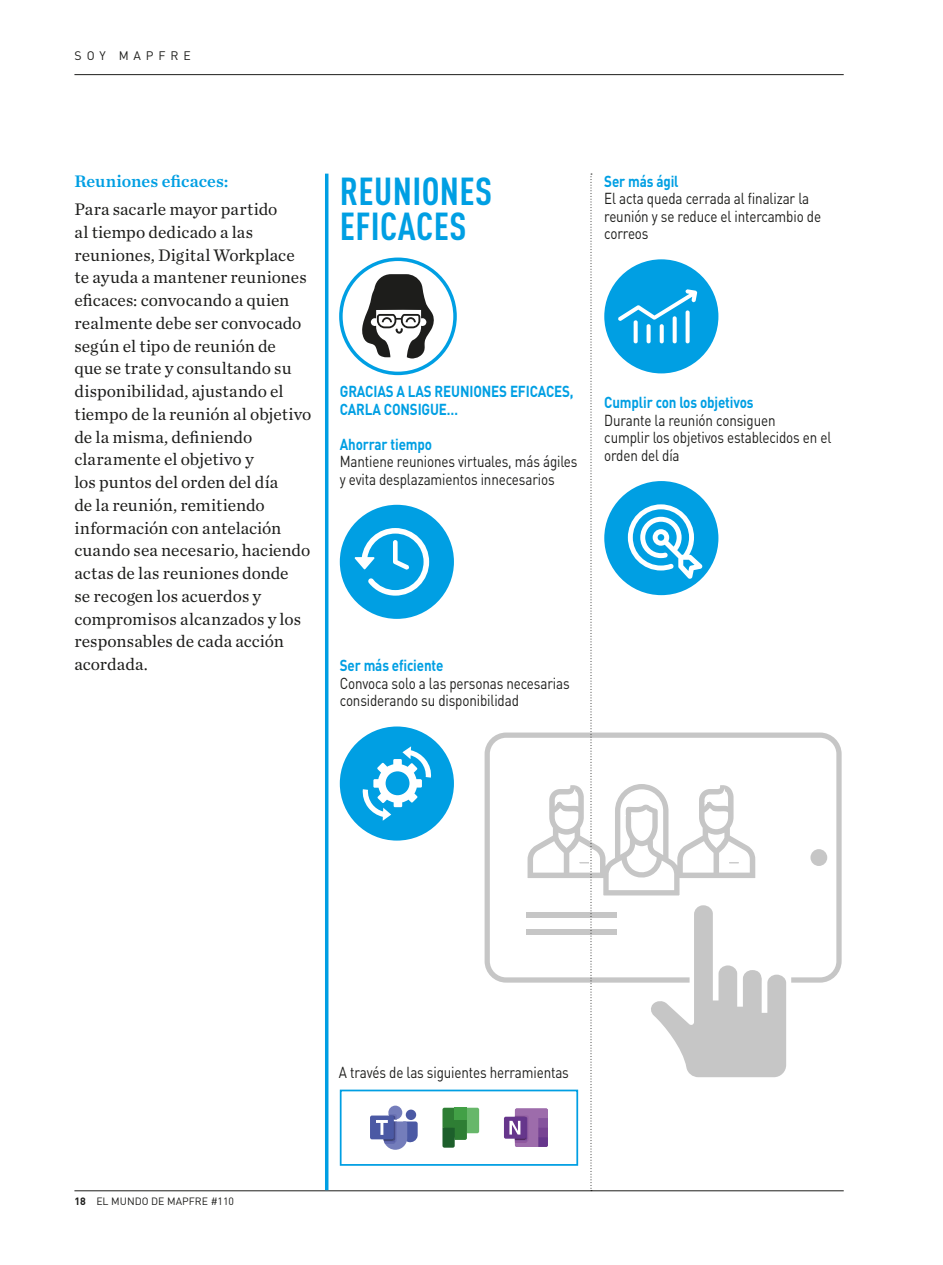
<style>
.page{position:relative;width:943px;height:1265px;background:#fff}
.page>*{position:absolute;margin:0;border:0;box-sizing:border-box;transform-origin:0 0}
.t1{font:700 38.5px/35px "DIN Cond";letter-spacing:.01em;color:#009fe3}
.t2{font:17.5px/22.8px "Chronicle Text G1";color:#1d1d1b}
.t3{font:600 17.5px "Chronicle Text G1";letter-spacing:.005em;color:#009fe3}
.t4{font:15.75px/17.5px "DIN";letter-spacing:-.01em;color:#1d1d1b;scale:.85 1}
.t5{font:700 15.75px/17.5px "DIN";letter-spacing:-.01em;color:#009fe3;scale:.85 1}
.t6{font:12.25px "DIN";letter-spacing:.4em;color:#1d1d1b}
.t7{font:10.5px "DIN";color:#1d1d1b}
.s1{font-weight:700}
</style>
<div class="page">
<hr style="left:74px;top:74px;width:769px;height:1px;background:#1d1d1b">
<hr style="left:74px;top:1190px;width:769px;height:1px;background:#1d1d1b">
<hr style="left:325px;top:174px;width:3px;height:1016px;background:#009fe3">
<div style="left:810px;top:849px;width:17px;height:17px;background:#c6c6c6;border-radius:50%"></div>
<div style="left:484px;top:733px;width:357px;height:250px;border:5px solid #c6c6c6;border-radius:19px"></div>
<div style="left:340px;top:505px;width:114px;height:114px;background:#009fe3;border-radius:50%"></div>
<svg style="left:354px;top:528px;width:75px;height:68px"></svg>
<div style="left:340px;top:726px;width:114px;height:115px;background:#009fe3;border-radius:50%"></div>
<svg style="left:362px;top:746px;width:69px;height:75px"></svg>
<svg style="left:362px;top:274px;width:72px;height:85px"></svg>
<div style="left:339px;top:258px;width:118px;height:117px;border:4px solid #009fe3;border-radius:50%"></div>
<svg style="left:442px;top:1108px;width:37px;height:40px"></svg>
<div style="left:454px;top:1108px;width:13px;height:12px;background:#42a046"></div>
<div style="left:504px;top:1117px;width:22px;height:22px;background:#66368c;border-radius:2px"></div>
<svg style="left:509px;top:174px;width:277px;height:1017px"></svg>
<div style="left:388px;top:1106px;width:14px;height:13px;background:#747dbb;border-radius:50%"></div>
<div style="left:406px;top:1110px;width:10px;height:10px;background:#4b59a4;border-radius:50%"></div>
<div style="left:370px;top:1116px;width:24px;height:23px;background:#4b59a4;border-radius:2px"></div>
<svg style="left:376px;top:1114px;width:41px;height:36px"></svg>
<div style="left:340px;top:1090px;width:238px;height:76px;border:2px solid #009fe3"></div>
<p class="t6" style="left:75px;top:48px;width:118px">SOY MAPFRE</p>
<p class="t3" style="left:74px;top:171px;width:156px">Reuniones eficaces:</p>
<p class="t2" style="left:74px;top:198px;width:238px">Para sacarle mayor partido<br>al tiempo dedicado a las reuniones, Digital Workplace te ayuda a mantener reuniones eficaces: convocando a quien realmente debe ser convocado según el tipo de reunión de<br>que se trate y consultando su disponibilidad, ajustando el tiempo de la reunión al objetivo de la misma, definiendo claramente el objetivo y<br>los puntos del orden del día<br>de la reunión, remitiendo información con antelación cuando sea necesario, haciendo actas de las reuniones donde<br>se recogen los acuerdos y compromisos alcanzados y los responsables de cada acción acordada.</p>
<h1 class="t1" style="left:340px;top:172px;width:154px">REUNIONES<br>EFICACES</h1>
<p class="t5" style="left:604px;top:172px;width:89px">Ser más ágil</p>
<p class="t4" style="left:604px;top:189px;width:256px">El acta queda cerrada al finalizar la reunión y se reduce el intercambio de correos</p>
<p class="t5" style="left:340px;top:382px;width:277px">GRACIAS A LAS REUNIONES EFICACES,<br>CARLA CONSIGUE…</p>
<p class="t5" style="left:340px;top:435px;width:110px">Ahorrar tiempo</p>
<p class="t4" style="left:340px;top:452px;width:281px">Mantiene reuniones virtuales, más ágiles y evita desplazamientos innecesarios</p>
<p class="t5" style="left:604px;top:393px;width:177px">Cumplir con los objetivos</p>
<p class="t4" style="left:604px;top:411px;width:269px">Durante la reunión consiguen<br>cumplir los objetivos establecidos en el orden del día</p>
<p class="t5" style="left:340px;top:656px;width:123px">Ser más eficiente</p>
<p class="t4" style="left:340px;top:674px;width:272px">Convoca solo a las personas necesarias considerando su disponibilidad</p>
<p class="t7" style="left:74px;top:1194px;width:161px"><span class="s1">18</span> EL MUNDO DE MAPFRE #110</p>
<p class="t4" style="left:339px;top:1063px;width:272px">A través de las siguientes herramientas</p>
</div>
